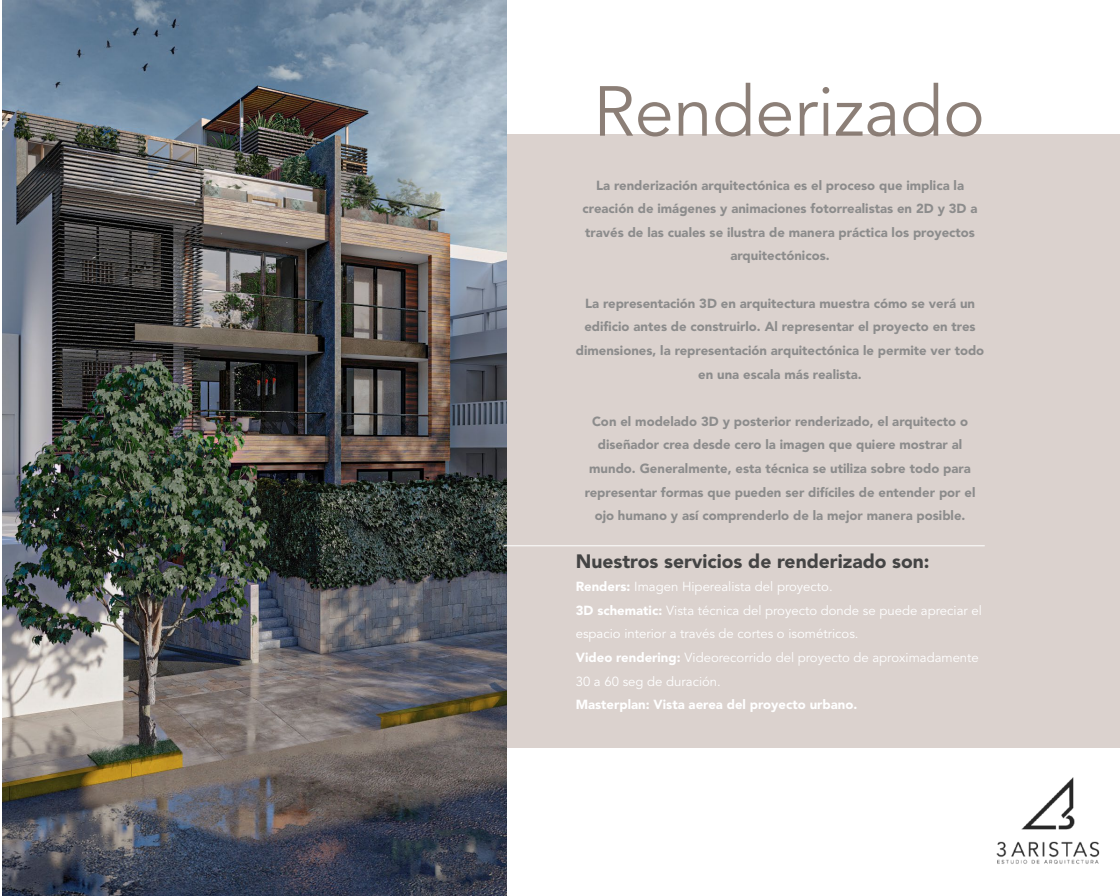
<style>
.page{position:relative;width:1120px;height:896px;background:#fff}
.page>*{position:absolute;margin:0;border:0;box-sizing:border-box;transform-origin:0 0}
.t1{font:70px "Avenir LT Std";color:#82746b}
.t2{font:900 19.25px "Avenir LT Std";color:#444}
.t3{font:900 13.12px/23.6px "Avenir LT Std";color:#8c8c8c;text-align:center}
.t4{font:13.12px/23.6px "Avenir LT Std";color:#fff}
.t5{font:900 13.12px "Avenir LT Std";color:#fff}
.s1{font-weight:900}
</style>
<div class="page">
<img style="left:996px;top:777px;width:104px;height:87px">
<div style="left:500px;top:134px;width:620px;height:614px;background:#dbd2ce"></div>
<img style="left:3px;top:0;width:504px;height:896px">
<hr style="left:504px;top:545px;width:481px;height:1px;background:#fff">
<h1 class="t1" style="left:593px;top:71px;width:393px">Renderizado</h1>
<p class="t3" style="left:583px;top:173px;width:396px">La renderización arquitectónica es el proceso que implica la creación de imágenes y animaciones fotorrealistas en 2D y 3D a través de las cuales se ilustra de manera práctica los proyectos arquitectónicos.</p>
<p class="t3" style="left:576px;top:291px;width:410px">La representación 3D en arquitectura muestra cómo se verá un edificio antes de construirlo. Al representar el proyecto en tres dimensiones, la representación arquitectónica le permite ver todo en una escala más realista.</p>
<p class="t3" style="left:585px;top:409px;width:392px">Con el modelado 3D y posterior renderizado, el arquitecto o diseñador crea desde cero la imagen que quiere mostrar al mundo. Generalmente, esta técnica se utiliza sobre todo para representar formas que pueden ser difíciles de entender por el ojo humano y así comprenderlo de la mejor manera posible.</p>
<h2 class="t2" style="left:576px;top:549px;width:355px">Nuestros servicios de renderizado son:</h2>
<p class="t4" style="left:576px;top:575px;width:408px"><span class="s1">Renders:</span> Imagen Hiperealista del proyecto.<br><span class="s1">3D schematic:</span> Vista técnica del proyecto donde se puede apreciar el espacio interior a través de cortes o isométricos.<br><span class="s1">Video rendering:</span> Videorecorrido del proyecto de aproximadamente 30 a 60 seg de duración.</p>
<p class="t5" style="left:576px;top:697px;width:283px">Masterplan: Vista aerea del proyecto urbano.</p>
</div>
